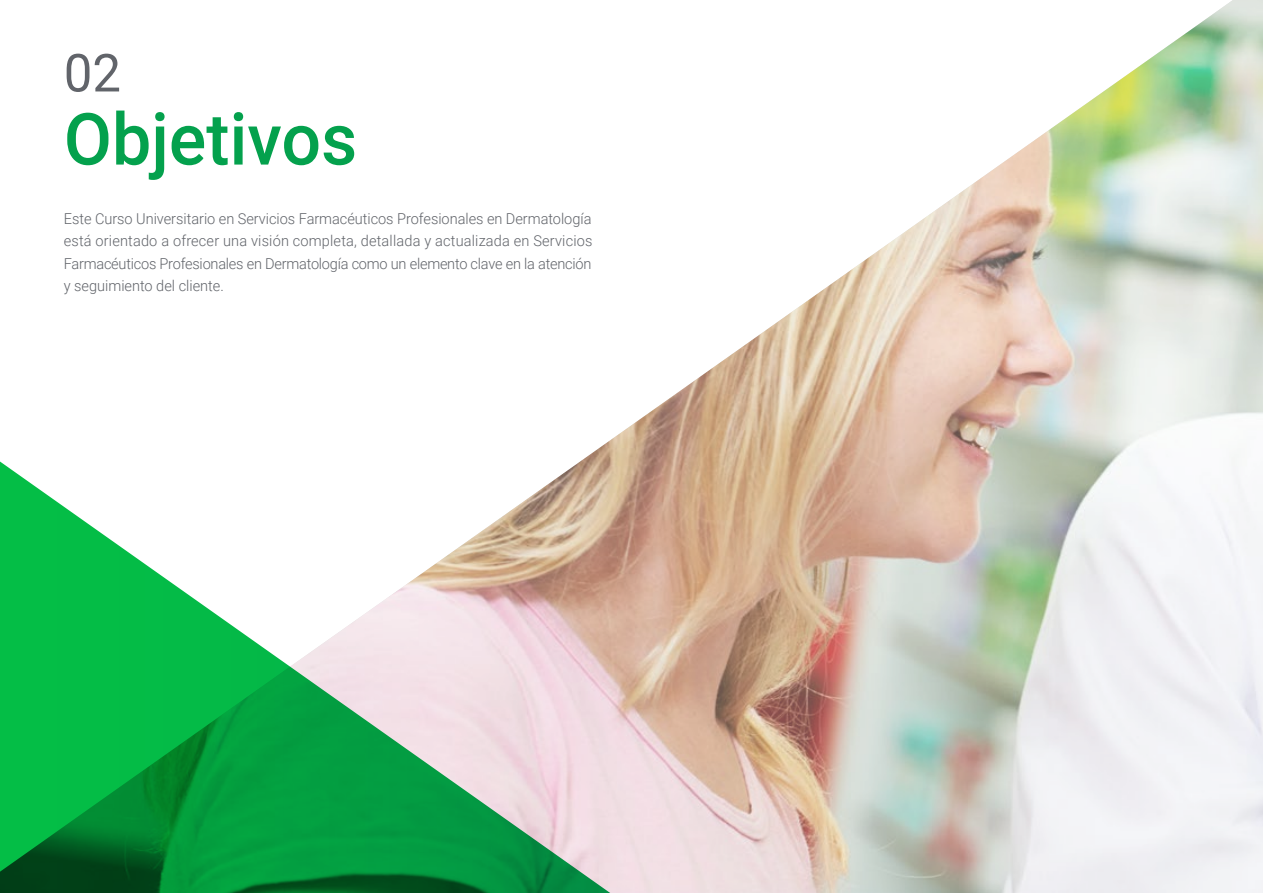
<style>
.page{position:relative;width:1263px;height:893px;background:#fff}
.page>*{position:absolute;margin:0;border:0;box-sizing:border-box;transform-origin:0 0}
.t1{font:500 72px "Roboto";color:#04a14d}
.t2{font:52.5px "Roboto";color:#61646a}
.t3{font:300 15px/22.5px "Roboto";letter-spacing:-.015em;color:#61646a;text-align:justify}
</style>
<div class="page">
<img style="left:602px;top:0;width:661px;height:893px">
<svg style="left:0;top:446px;width:640px;height:447px"></svg>
<h2 class="t2" style="left:64px;top:36px;width:59px">02</h2>
<h1 class="t1" style="left:64px;top:89px;width:295px">Objetivos</h1>
<p class="t3" style="left:64px;top:207px;width:530px">Este Curso Universitario en Servicios Farmacéuticos Profesionales en Dermatología está orientado a ofrecer una visión completa, detallada y actualizada en Servicios Farmacéuticos Profesionales en Dermatología como un elemento clave en la atención y seguimiento del cliente.</p>
</div>
